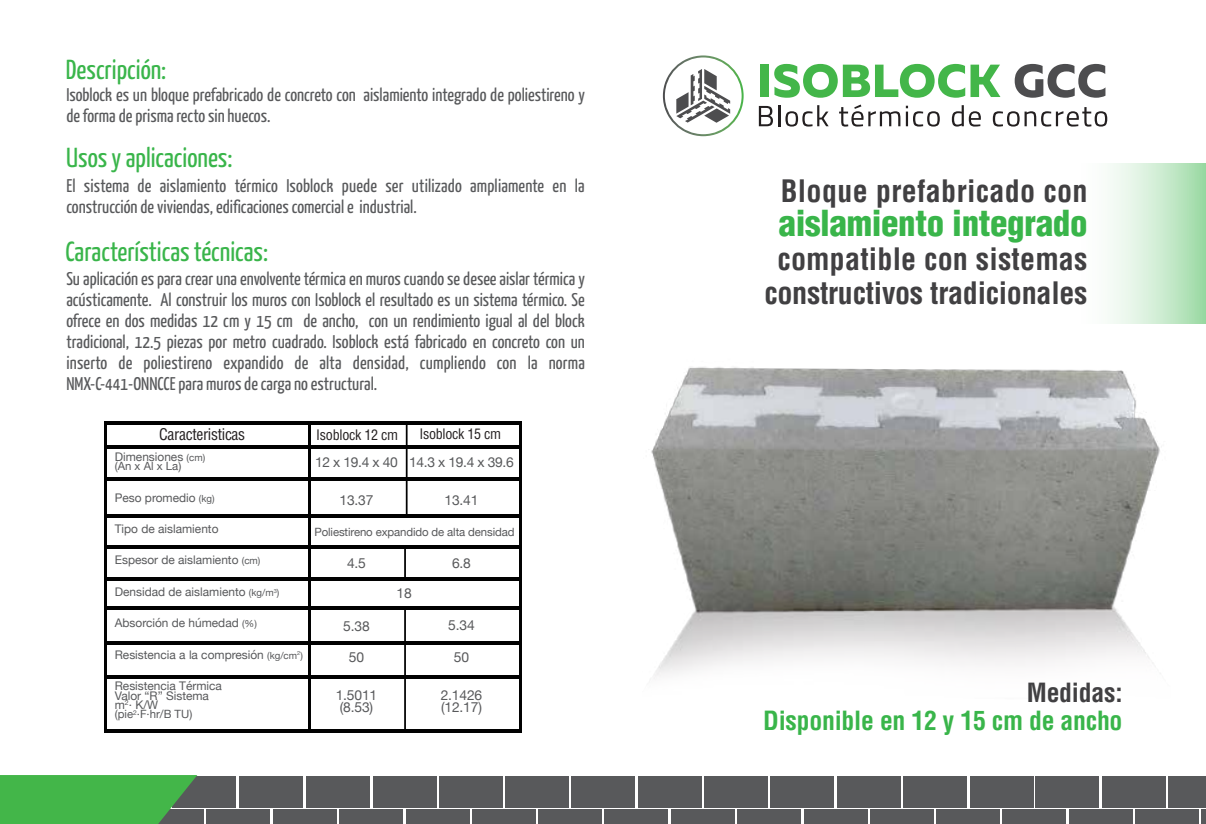
<style>
.page{position:relative;width:1206px;height:824px;background:#fff}
.page>*{position:absolute;margin:0;border:0;box-sizing:border-box;transform-origin:0 0}
.t1{font:900 condensed 35px "Helvetica";letter-spacing:-.01em;color:#39b54a}
.t2{font:700 condensed 30.1px/34.1px "Helvetica";letter-spacing:.005em;color:#414042;text-align:center}
.t3{font:27.47px "Yanone Kaffeesatz";color:#39b54a}
.t4{font:700 condensed 25.72px "Helvetica";letter-spacing:-.01em;color:#39b54a}
.t5{font:700 condensed 25.72px "Helvetica";letter-spacing:-.01em;color:#414042}
.t6{font:18.38px/21px "Yanone Kaffeesatz";color:#58595b}
.t7{font:condensed 15.75px "Helvetica";letter-spacing:-.02em;color:#231f20}
.t8{font:condensed 14.17px "Helvetica";letter-spacing:-.02em;color:#231f20}
.t9{font:13.83px/12.6px "Helvetica Neue";letter-spacing:-.01em;color:#58595b}
.t10{font:11.9px/9.5px "Helvetica Neue";color:#58595b}
.t11{font:11.38px "Helvetica Neue";letter-spacing:-.01em;color:#58595b}
.s1{font-size:9.8px}
</style>
<div class="page">
<img style="left:651px;top:367px;width:515px;height:410px">
<div style="left:173px;top:775px;width:63px;height:32px;background:#58595b"></div>
<div style="left:240px;top:775px;width:63px;height:32px;background:#58595b"></div>
<div style="left:306px;top:775px;width:64px;height:32px;background:#58595b"></div>
<div style="left:373px;top:775px;width:63px;height:32px;background:#58595b"></div>
<div style="left:439px;top:775px;width:64px;height:32px;background:#58595b"></div>
<div style="left:206px;top:809px;width:63px;height:14px;background:#58595b"></div>
<div style="left:140px;top:809px;width:63px;height:14px;background:#58595b"></div>
<div style="left:273px;top:809px;width:63px;height:14px;background:#58595b"></div>
<div style="left:339px;top:809px;width:64px;height:14px;background:#58595b"></div>
<div style="left:406px;top:809px;width:64px;height:14px;background:#58595b"></div>
<div style="left:505px;top:775px;width:64px;height:32px;background:#58595b"></div>
<div style="left:571px;top:775px;width:64px;height:32px;background:#58595b"></div>
<div style="left:472px;top:809px;width:63px;height:14px;background:#58595b"></div>
<div style="left:538px;top:809px;width:64px;height:14px;background:#58595b"></div>
<div style="left:637px;top:775px;width:64px;height:32px;background:#58595b"></div>
<div style="left:704px;top:775px;width:64px;height:32px;background:#58595b"></div>
<div style="left:604px;top:809px;width:64px;height:14px;background:#58595b"></div>
<div style="left:671px;top:809px;width:63px;height:14px;background:#58595b"></div>
<div style="left:770px;top:775px;width:64px;height:32px;background:#58595b"></div>
<div style="left:837px;top:775px;width:63px;height:32px;background:#58595b"></div>
<div style="left:737px;top:809px;width:64px;height:14px;background:#58595b"></div>
<div style="left:803px;top:809px;width:64px;height:14px;background:#58595b"></div>
<div style="left:903px;top:775px;width:64px;height:32px;background:#58595b"></div>
<div style="left:969px;top:775px;width:64px;height:32px;background:#58595b"></div>
<div style="left:870px;top:809px;width:63px;height:14px;background:#58595b"></div>
<div style="left:936px;top:809px;width:64px;height:14px;background:#58595b"></div>
<div style="left:1035px;top:775px;width:64px;height:32px;background:#58595b"></div>
<div style="left:1102px;top:775px;width:63px;height:32px;background:#58595b"></div>
<div style="left:1002px;top:809px;width:63px;height:14px;background:#58595b"></div>
<div style="left:1068px;top:809px;width:64px;height:14px;background:#58595b"></div>
<div style="left:1168px;top:775px;width:37px;height:32px;background:#58595b"></div>
<div style="left:1134px;top:809px;width:64px;height:14px;background:#58595b"></div>
<hr style="left:1201px;top:809px;width:4px;height:14px;background:#58595b">
<svg style="left:0;top:775px;width:197px;height:48px;background:#45ad4b"></svg>
<svg style="left:1110px;top:164px;width:95px;height:159px;background:#cdecd1"></svg>
<hr style="left:406px;top:425px;width:1px;height:90px;background:#010101">
<hr style="left:404px;top:545px;width:2px;height:33px;background:#010101">
<hr style="left:404px;top:609px;width:2px;height:120px;background:#010101">
<hr style="left:104px;top:422px;width:3px;height:310px;background:#010101">
<hr style="left:308px;top:425px;width:3px;height:307px;background:#010101">
<hr style="left:519px;top:425px;width:3px;height:307px;background:#010101">
<hr style="left:104px;top:422px;width:418px;height:3px;background:#010101">
<hr style="left:104px;top:445px;width:418px;height:3px;background:#010101">
<hr style="left:104px;top:477px;width:418px;height:3px;background:#010101">
<hr style="left:104px;top:514px;width:418px;height:3px;background:#010101">
<hr style="left:104px;top:545px;width:418px;height:3px;background:#010101">
<hr style="left:104px;top:577px;width:418px;height:3px;background:#010101">
<hr style="left:104px;top:607px;width:418px;height:3px;background:#010101">
<hr style="left:104px;top:641px;width:418px;height:3px;background:#010101">
<hr style="left:104px;top:675px;width:418px;height:3px;background:#010101">
<hr style="left:104px;top:729px;width:418px;height:3px;background:#010101">
<div style="left:760px;top:65px;width:9px;height:32px;background:#43b649"></div>
<svg style="left:774px;top:64px;width:226px;height:34px"></svg>
<svg style="left:1014px;top:64px;width:91px;height:34px"></svg>
<svg style="left:759px;top:106px;width:14px;height:20px"></svg>
<hr style="left:778px;top:105px;width:2px;height:21px;background:#231f20">
<svg style="left:785px;top:105px;width:43px;height:21px"></svg>
<svg style="left:839px;top:104px;width:100px;height:23px"></svg>
<svg style="left:951px;top:105px;width:29px;height:21px"></svg>
<svg style="left:992px;top:107px;width:115px;height:20px"></svg>
<svg style="left:663px;top:55px;width:80px;height:81px"></svg>
<h3 class="t3" style="left:66px;top:52px;width:102px">Descripción:</h3>
<p class="t6" style="left:66px;top:83px;width:520px">Isoblock es un bloque prefabricado de concreto con aislamiento integrado de poliestireno y de forma de prisma recto sin huecos.</p>
<h3 class="t3" style="left:66px;top:141px;width:168px">Usos y aplicaciones:</h3>
<p class="t6" style="left:66px;top:174px;width:520px">El sistema de aislamiento térmico Isoblock puede ser utilizado ampliamente en la construcción de viviendas, edificaciones comercial e industrial.</p>
<h2 class="t2" style="left:780px;top:173px;width:308px">Bloque prefabricado con</h2>
<h1 class="t1" style="left:778px;top:201px;width:310px">aislamiento integrado</h1>
<h2 class="t2" style="left:764px;top:241px;width:325px">compatible con sistemas constructivos tradicionales</h2>
<h3 class="t3" style="left:66px;top:234px;width:204px">Características técnicas:</h3>
<p class="t6" style="left:66px;top:268px;width:520px;text-align:justify">Su aplicación es para crear una envolvente térmica en muros cuando se desee aislar térmica y acústicamente. Al construir los muros con Isoblock el resultado es un sistema térmico. Se ofrece en dos medidas 12 cm y 15 cm de ancho, con un rendimiento igual al del block tradicional, 12.5 piezas por metro cuadrado. Isoblock está fabricado en concreto con un inserto de poliestireno expandido de alta densidad, cumpliendo con la norma NMX-C-441-ONNCCE para muros de carga no estructural.</p>
<p class="t7" style="left:159px;top:424px;width:88px">Caracteristicas</p>
<p class="t8" style="left:316px;top:425px;width:83px">Isoblock 12 cm</p>
<p class="t8" style="left:419px;top:425px;width:83px">Isoblock 15 cm</p>
<p class="t10" style="left:115px;top:452px;width:92px">Dimensiones <span class="s1">(cm)</span></p>
<p class="t11" style="left:115px;top:458px;width:68px">(An x Al x La)</p>
<p class="t10" style="left:115px;top:493px;width:101px">Peso promedio <span class="s1">(kg)</span></p>
<p class="t10" style="left:115px;top:524px;width:105px">Tipo de aislamiento</p>
<p class="t10" style="left:115px;top:556px;width:147px">Espesor de aislamiento <span class="s1">(cm)</span></p>
<p class="t10" style="left:115px;top:587px;width:166px">Densidad de aislamiento <span class="s1">(kg/m</span><sup>3</sup><span class="s1">)</span></p>
<p class="t10" style="left:115px;top:619px;width:144px">Absorción de húmedad <span class="s1">(%)</span></p>
<p class="t10" style="left:115px;top:650px;width:189px">Resistencia a la compresión <span class="s1">(kg/cm</span><sup>2</sup><span class="s1">)</span></p>
<p class="t10" style="left:115px;top:681px;width:109px">Resistencia Térmica<br>Valor “R” Sistema m<sup>2</sup>· K/W</p>
<p class="t11" style="left:115px;top:706px;width:79px">(pie<sup>2</sup>·F·hr/B TU)</p>
<p class="t9" style="left:409px;top:456px;width:106px">14.3 x 19.4 x 39.6</p>
<p class="t9" style="left:444px;top:494px;width:36px">13.41</p>
<p class="t9" style="left:315px;top:456px;width:84px">12 x 19.4 x 40</p>
<p class="t9" style="left:339px;top:494px;width:36px">13.37</p>
<p class="t11" style="left:314px;top:523px;width:201px">Poliestireno expandido de alta densidad</p>
<p class="t9" style="left:452px;top:557px;width:20px">6.8</p>
<p class="t9" style="left:347px;top:557px;width:20px">4.5</p>
<p class="t9" style="left:396px;top:588px;width:17px">18</p>
<p class="t9" style="left:448px;top:620px;width:28px">5.34</p>
<p class="t9" style="left:454px;top:651px;width:17px">50</p>
<p class="t9" style="left:440px;top:689px;width:43px">2.1426 (12.17)</p>
<p class="t9" style="left:343px;top:620px;width:28px">5.38</p>
<p class="t9" style="left:349px;top:651px;width:17px">50</p>
<p class="t9" style="left:336px;top:689px;width:43px">1.5011 (8.53)</p>
<h3 class="t5" style="left:1026px;top:677px;width:97px">Medidas:</h3>
<h3 class="t4" style="left:763px;top:704px;width:361px">Disponible en 12 y 15 cm de ancho</h3>
</div>
